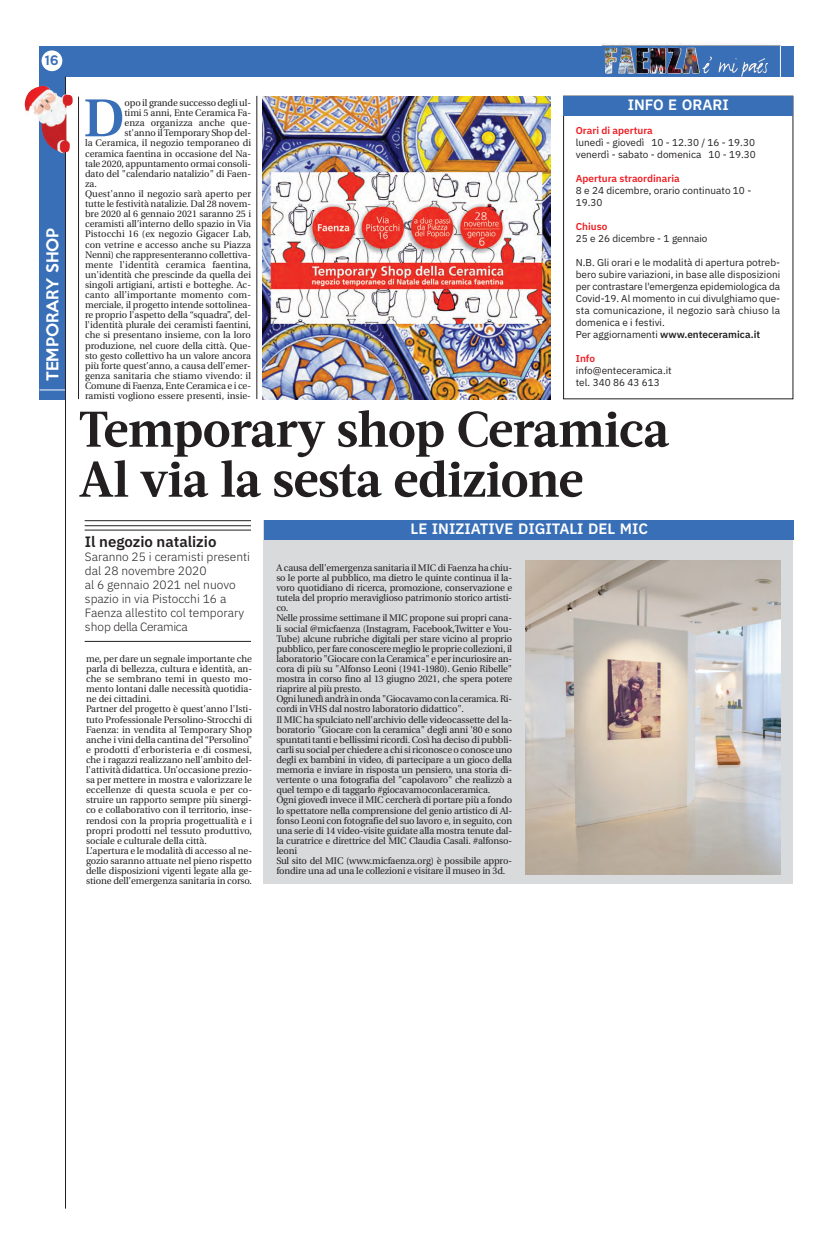
<style>
.page{position:relative;width:823px;height:1253px;background:#fff}
.page>*{position:absolute;margin:0;border:0;box-sizing:border-box;transform-origin:0 0}
.t1{font:600 53.3px "Utopia";color:#396fb7}
.t2{font:700 50px/50px "Acta";letter-spacing:-.01em;color:#231f20}
.t3{font:600 15px "IBM Plex Sans";color:#fff}
.t4{font:600 15px "IBM Plex Sans";color:#231f20}
.t5{font:500 15px "Keep Calm";color:#fff}
.t6{font:300 12px/14px "IBM Plex Sans";color:#231f20}
.t7{font:500 12px "Keep Calm";color:#396fb7}
.t8{font:10px/12px "IBM Plex Sans";color:#231f20}
.t9{font:600 10px "IBM Plex Sans";color:#ee1d23}
.t10{font:9.5px/10.1px "Utopia";letter-spacing:-.01em;color:#231f20}
.t11{font:9.5px "Utopia";letter-spacing:.01em;color:#231f20}
.s1{font-weight:600}
</style>
<div class="page">
<div style="left:563px;top:96px;width:229px;height:303px;border:1px solid #231f20"></div>
<div style="left:263px;top:520px;width:529px;height:364px;background:#d9dadc"></div>
<div style="left:40px;top:46px;width:753px;height:31px;background:#396fb7"></div>
<div style="left:40px;top:46px;width:25px;height:354px;background:#396fb7"></div>
<div style="left:42px;top:50px;width:20px;height:21px;background:#fff;border-radius:50%"></div>
<svg style="left:40px;top:389px;width:25px;height:1px"></svg>
<img style="left:601px;top:43px;width:179px;height:34px">
<hr style="left:65px;top:77px;width:1px;height:1132px;background:#231f20">
<hr style="left:256px;top:96px;width:1px;height:303px;background:#231f20">
<hr style="left:78px;top:97px;width:1px;height:302px;background:#231f20">
<img style="left:262px;top:96px;width:288px;height:303px">
<div style="left:264px;top:520px;width:528px;height:20px;background:#396fb7"></div>
<div style="left:563px;top:96px;width:229px;height:19px;background:#396fb7"></div>
<img style="left:525px;top:561px;width:255px;height:313px">
<hr style="left:85px;top:520px;width:166px;height:1px;background:#231f20">
<hr style="left:85px;top:525px;width:166px;height:1px;background:#231f20">
<hr style="left:85px;top:530px;width:166px;height:1px;background:#231f20">
<hr style="left:85px;top:641px;width:166px;height:1px;background:#231f20">
<img style="left:24px;top:86px;width:49px;height:67px">
<p class="t7" style="left:45px;top:50px;width:15px">16</p>
<h3 class="t5" style="left:40px;top:381px;width:155px;rotate:-90deg">TEMPORARY SHOP</h3>
<h1 class="t1" style="left:83px;top:97px;width:42px">D</h1>
<p class="t10" style="left:124px;top:99px;width:128px">opo il grande successo degli ul-</p>
<h3 class="t3" style="left:627px;top:93px;width:103px">INFO E ORARI</h3>
<p class="t10" style="left:124px;top:109px;width:128px">timi 5 anni, Ente Ceramica Fa-</p>
<p class="t11" style="left:124px;top:119px;width:128px">enza organizza anche que-</p>
<p class="t10" style="left:124px;top:129px;width:128px">st'anno il Temporary Shop del-</p>
<p class="t10" style="left:85px;top:139px;width:167px">la Ceramica, il negozio temporaneo di</p>
<p class="t10" style="left:85px;top:149px;width:167px">ceramica faentina in occasione del Na-</p>
<p class="t10" style="left:85px;top:159px;width:167px">tale 2020, appuntamento ormai consoli-</p>
<p class="t10" style="left:85px;top:169px;width:167px">dato del "calendario natalizio" di Faen-</p>
<p class="t10" style="left:85px;top:179px;width:13px">za.</p>
<p class="t11" style="left:85px;top:190px;width:167px">Quest’anno il negozio sarà aperto per</p>
<p class="t10" style="left:85px;top:200px;width:167px">tutte le festività natalizie. Dal 28 novem-</p>
<p class="t10" style="left:85px;top:210px;width:167px">bre 2020 al 6 gennaio 2021 saranno 25 i</p>
<p class="t10" style="left:85px;top:220px;width:167px">ceramisti all’interno dello spazio in Via</p>
<p class="t11" style="left:85px;top:230px;width:167px">Pistocchi 16 (ex negozio Gigacer Lab,</p>
<p class="t11" style="left:85px;top:240px;width:167px">con vetrine e accesso anche su Piazza</p>
<p class="t10" style="left:85px;top:250px;width:167px">Nenni) che rappresenteranno collettiva-</p>
<p class="t11" style="left:85px;top:261px;width:167px">mente l'identità ceramica faentina,</p>
<p class="t10" style="left:85px;top:270px;width:167px">un'identità che prescinde da quella dei</p>
<p class="t10" style="left:85px;top:280px;width:167px">singoli artigiani, artisti e botteghe. Ac-</p>
<p class="t11" style="left:85px;top:291px;width:167px">canto all’importante momento com-</p>
<p class="t10" style="left:85px;top:301px;width:167px">merciale, il progetto intende sottolinea-</p>
<p class="t10" style="left:85px;top:311px;width:167px">re proprio l'aspetto della “squadra”, del-</p>
<p class="t10" style="left:85px;top:321px;width:167px">l'identità plurale dei ceramisti faentini,</p>
<p class="t10" style="left:85px;top:331px;width:167px">che si presentano insieme, con la loro</p>
<p class="t10" style="left:85px;top:341px;width:167px">produzione, nel cuore della città. Que-</p>
<p class="t10" style="left:85px;top:351px;width:167px">sto gesto collettivo ha un valore ancora</p>
<p class="t10" style="left:85px;top:361px;width:167px">più forte quest’anno, a causa dell’emer-</p>
<p class="t11" style="left:85px;top:372px;width:167px">genza sanitaria che stiamo vivendo: il</p>
<p class="t10" style="left:85px;top:382px;width:167px">Comune di Faenza, Ente Ceramica e i ce-</p>
<p class="t10" style="left:85px;top:392px;width:167px">ramisti vogliono essere presenti, insie-</p>
<h2 class="t2" style="left:79px;top:409px;width:591px">Temporary shop Ceramica<br>Al via la sesta edizione</h2>
<h3 class="t3" style="left:410px;top:517px;width:239px">LE INIZIATIVE DIGITALI DEL MIC</h3>
<p class="t9" style="left:575px;top:123px;width:78px">Orari di apertura</p>
<p class="t8" style="left:575px;top:136px;width:181px">lunedì - giovedì 10 - 12.30 / 16 - 19.30 venerdì - sabato - domenica 10 - 19.30</p>
<p class="t9" style="left:575px;top:171px;width:105px">Apertura straordinaria</p>
<p class="t8" style="left:575px;top:184px;width:177px">8 e 24 dicembre, orario continuato 10 -<br>19.30</p>
<p class="t9" style="left:575px;top:219px;width:33px">Chiuso</p>
<p class="t8" style="left:575px;top:232px;width:133px">25 e 26 dicembre - 1 gennaio</p>
<p class="t8" style="left:575px;top:256px;width:206px">N.B. Gli orari e le modalità di apertura potreb&shy;bero subire variazioni, in base alle disposizioni per contrastare l'emergenza epidemiologica da Covid-19. Al momento in cui divulghiamo que&shy;sta comunicazione, il negozio sarà chiuso la domenica e i festivi.<br>Per aggiornamenti <span class="s1">www.enteceramica.it</span></p>
<p class="t9" style="left:575px;top:351px;width:21px">Info</p>
<p class="t8" style="left:575px;top:364px;width:97px">info@enteceramica.it tel. 340 86 43 613</p>
<h3 class="t4" style="left:85px;top:530px;width:133px">Il negozio natalizio</h3>
<p class="t6" style="left:85px;top:549px;width:167px">Saranno 25 i ceramisti presenti dal 28 novembre 2020<br>al 6 gennaio 2021 nel nuovo spazio in via Pistocchi 16 a<br>Faenza allestito col temporary shop della Ceramica</p>
<p class="t10" style="left:276px;top:563px;width:237px">A causa dell'emergenza sanitaria il MIC di Faenza ha chiu&shy;so le porte al pubblico, ma dietro le quinte continua il la&shy;voro quotidiano di ricerca, promozione, conservazione e tutela del proprio meraviglioso patrimonio storico artisti&shy;co.<br>Nelle prossime settimane il MIC propone sui propri cana&shy;li social @micfaenza (Instagram, Facebook,Twitter e You-Tube) alcune rubriche digitali per stare vicino al proprio pubblico, per fare conoscere meglio le proprie collezioni, il laboratorio "Giocare con la Ceramica" e per incuriosire an&shy;cora di più su "Alfonso Leoni (1941-1980). Genio Ribelle" mostra in corso fino al 13 giugno 2021, che spera potere riaprire al più presto.<br>Ogni lunedì andrà in onda "Giocavamo con la ceramica. Ri&shy;cordi in VHS dal nostro laboratorio didattico".<br>Il MIC ha spulciato nell'archivio delle videocassette del la&shy;boratorio "Giocare con la ceramica" degli anni '80 e sono spuntati tanti e bellissimi ricordi. Così ha deciso di pubbli&shy;carli su social per chiedere a chi si riconosce o conosce uno degli ex bambini in video, di partecipare a un gioco della memoria e inviare in risposta un pensiero, una storia di&shy;vertente o una fotografia del "capolavoro" che realizzò a quel tempo e di taggarlo #giocavamoconlaceramica.<br>Ogni giovedì invece il MIC cercherà di portare più a fondo lo spettatore nella comprensione del genio artistico di Al&shy;fonso Leoni con fotografie del suo lavoro e, in seguito, con una serie di 14 video-visite guidate alla mostra tenute dal&shy;la curatrice e direttrice del MIC Claudia Casali. #alfonso&shy;leoni<br>Sul sito del MIC (www.micfaenza.org) è possibile appro&shy;fondire una ad una le collezioni e visitare il museo in 3d.</p>
<p class="t10" style="left:86px;top:654px;width:167px">me, per dare un segnale importante che parla di bellezza, cultura e identità, an&shy;che se sembrano temi in questo mo&shy;mento lontani dalle necessità quotidia&shy;ne dei cittadini.<br>Partner del progetto è quest'anno l'Isti&shy;tuto Professionale Persolino-Strocchi di Faenza: in vendita al Temporary Shop anche i vini della cantina del “Persolino” e prodotti d’erboristeria e di cosmesi, che i ragazzi realizzano nell'ambito del&shy;l'attività didattica. Un’occasione prezio&shy;sa per mettere in mostra e valorizzare le eccellenze di questa scuola e per co&shy;struire un rapporto sempre più sinergi&shy;co e collaborativo con il territorio, inse&shy;rendosi con la propria progettualità e i propri prodotti nel tessuto produttivo, sociale e culturale della città.<br>L’apertura e le modalità di accesso al ne&shy;gozio saranno attuate nel pieno rispetto delle disposizioni vigenti legate alla ge&shy;stione dell’emergenza sanitaria in corso.</p>
</div>
